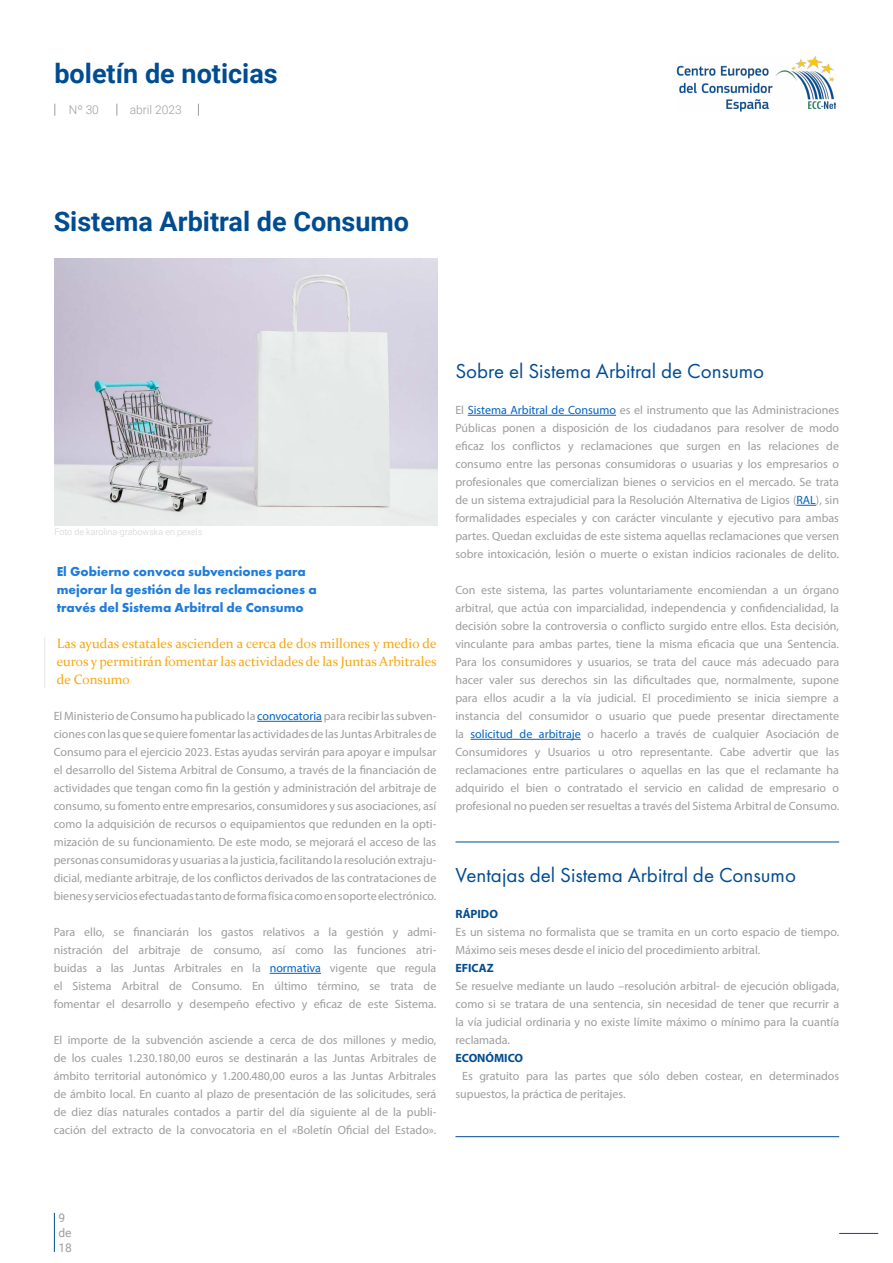
<style>
.page{position:relative;width:893px;height:1263px;background:#fff}
.page>*{position:absolute;margin:0;border:0;box-sizing:border-box;transform-origin:0 0}
.t1{font:700 27px "Roboto";color:#004c91}
.t2{font:21px "Futura PT";color:#004c91}
.t3{font:13.5px/18px "Constantia";color:#f7a711;text-align:justify}
.t4{font:700 13.5px/18px "Futura PT";color:#207cd9}
.t5{font:12px/18px "Myriad Pro";color:#9d9d9d;text-align:justify}
.t6{font:700 12px "Myriad Pro";color:#004c91}
.t7{font:300 12px "Roboto";color:#9d9d9d}
.t8{font:12px/15px "Roboto";color:#9d9d9d}
.t9{font:300 9px "Roboto";color:#d0d0d0}
.s1{color:#0563c1}
</style>
<div class="page">
<hr style="left:839px;top:1233px;width:39px;height:1px;background:#004c91">
<img style="left:676px;top:56px;width:159px;height:56px">
<svg style="left:54px;top:104px;width:1px;height:12px"></svg>
<svg style="left:116px;top:104px;width:1px;height:12px"></svg>
<svg style="left:198px;top:104px;width:1px;height:12px"></svg>
<hr style="left:54px;top:1213px;width:1px;height:39px;background:#004c91">
<img style="left:54px;top:258px;width:383px;height:268px">
<hr style="left:44px;top:638px;width:1px;height:49px;background:#ededed">
<hr style="left:257px;top:721px;width:65px;height:1px;background:#0563c1">
<hr style="left:270px;top:973px;width:51px;height:1px;background:#0563c1">
<hr style="left:468px;top:415px;width:148px;height:1px;background:#0563c1">
<svg style="left:796px;top:505px;width:20px;height:1px"></svg>
<hr style="left:471px;top:739px;width:110px;height:1px;background:#0563c1">
<hr style="left:455px;top:1136px;width:384px;height:1px;background:#004c91">
<hr style="left:455px;top:842px;width:384px;height:1px;background:#004c91">
<h1 class="t1" style="left:54px;top:54px;width:225px">boletín de noticias</h1>
<p class="t7" style="left:69px;top:102px;width:32px">Nº 30</p>
<p class="t7" style="left:130px;top:101px;width:53px">abril 2023</p>
<h1 class="t1" style="left:54px;top:202px;width:357px">Sistema Arbitral de Consumo</h1>
<p class="t9" style="left:54px;top:525px;width:149px">Foto de karolina-grabowska en pexels</p>
<p class="t4" style="left:57px;top:562px;width:262px">El Gobierno convoca subvenciones para mejorar la gestión de las reclamaciones a través del Sistema Arbitral de Consumo</p>
<p class="t3" style="left:57px;top:634px;width:381px">Las ayudas estatales ascienden a cerca de dos millones y medio de euros y permitirán fomentar las actividades de las Juntas Arbitrales de Consumo</p>
<p class="t5" style="left:54px;top:707px;width:384px">El Ministerio de Consumo ha publicado la <span class="s1">convocatoria</span> para recibir las subven&shy;ciones con las que se quiere fomentar las actividades de las Juntas Arbitrales de Consumo para el ejercicio 2023. Estas ayudas servirán para apoyar e impulsar el desarrollo del Sistema Arbitral de Consumo, a través de la financiación de actividades que tengan como fin la gestión y administración del arbitraje de consumo, su fomento entre empresarios, consumidores y sus asociaciones, así como la adquisición de recursos o equipamientos que redunden en la opti&shy;mización de su funcionamiento. De este modo, se mejorará el acceso de las personas consumidoras y usuarias a la justicia, facilitando la resolución extraju&shy;dicial, mediante arbitraje, de los conflictos derivados de las contrataciones de bienes y servicios efectuadas tanto de forma física como en soporte electrónico.</p>
<p class="t5" style="left:54px;top:923px;width:384px">Para ello, se financiarán los gastos relativos a la gestión y admi&shy;nistración del arbitraje de consumo, así como las funciones atri&shy;buidas a las Juntas Arbitrales en la <span class="s1">normativa</span> vigente que regula el Sistema Arbitral de Consumo. En último término, se trata de fomentar el desarrollo y desempeño efectivo y eficaz de este Sistema.</p>
<p class="t5" style="left:54px;top:1031px;width:384px">El importe de la subvención asciende a cerca de dos millones y medio, de los cuales 1.230.180,00 euros se destinarán a las Juntas Arbitrales de ámbito territorial autonómico y 1.200.480,00 euros a las Juntas Arbitrales de ámbito local. En cuanto al plazo de presentación de las solicitudes, será de diez días naturales contados a partir del día siguiente al de la publi&shy;cación del extracto de la convocatoria en el «Boletín Oficial del Estado».</p>
<h2 class="t2" style="left:455px;top:359px;width:310px">Sobre el Sistema Arbitral de Consumo</h2>
<p class="t5" style="left:455px;top:401px;width:385px">El <span class="s1">Sistema Arbitral de Consumo</span> es el instrumento que las Administraciones Públicas ponen a disposición de los ciudadanos para resolver de modo eficaz los conflictos y reclamaciones que surgen en las relaciones de consumo entre las personas consumidoras o usuarias y los empresarios o profesionales que comercializan bienes o servicios en el mercado. Se trata de un sistema extrajudicial para la Resolución Alternativa de Ligios (<span class="s1">RAL</span>), sin formalidades especiales y con carácter vinculante y ejecutivo para ambas partes. Quedan excluidas de este sistema aquellas reclamaciones que versen sobre intoxicación, lesión o muerte o existan indicios racionales de delito.</p>
<p class="t5" style="left:455px;top:581px;width:385px">Con este sistema, las partes voluntariamente encomiendan a un órgano arbitral, que actúa con imparcialidad, independencia y confidencialidad, la decisión sobre la controversia o conflicto surgido entre ellos. Esta decisión, vinculante para ambas partes, tiene la misma eficacia que una Sentencia.<br>Para los consumidores y usuarios, se trata del cauce más adecuado para hacer valer sus derechos sin las dificultades que, normalmente, supone para ellos acudir a la vía judicial. El procedimiento se inicia siempre a instancia del consumidor o usuario que puede presentar directamente la <span class="s1">solicitud de arbitraje</span> o hacerlo a través de cualquier Asociación de Consumidores y Usuarios u otro representante. Cabe advertir que las reclamaciones entre particulares o aquellas en las que el reclamante ha adquirido el bien o contratado el servicio en calidad de empresario o profesional no pueden ser resueltas a través del Sistema Arbitral de Consumo.</p>
<h2 class="t2" style="left:455px;top:863px;width:342px">Ventajas del Sistema Arbitral de Consumo</h2>
<p class="t6" style="left:455px;top:906px;width:44px">RÁPIDO</p>
<p class="t5" style="left:455px;top:923px;width:385px">Es un sistema no formalista que se tramita en un corto espacio de tiempo.<br>Máximo seis meses desde el inicio del procedimiento arbitral.</p>
<p class="t6" style="left:455px;top:960px;width:40px">EFICAZ</p>
<p class="t5" style="left:455px;top:977px;width:385px">Se resuelve mediante un laudo –resolución arbitral- de ejecución obligada, como si se tratara de una sentencia, sin necesidad de tener que recurrir a la vía judicial ordinaria y no existe límite máximo o mínimo para la cuantía reclamada.</p>
<p class="t6" style="left:455px;top:1050px;width:69px">ECONÓMICO</p>
<p class="t5" style="left:455px;top:1067px;width:385px;text-indent:7px">Es gratuito para las partes que sólo deben costear, en determinados supuestos, la práctica de peritajes.</p>
<p class="t8" style="left:58px;top:1209px;width:15px">9 de<br>18</p>
</div>
